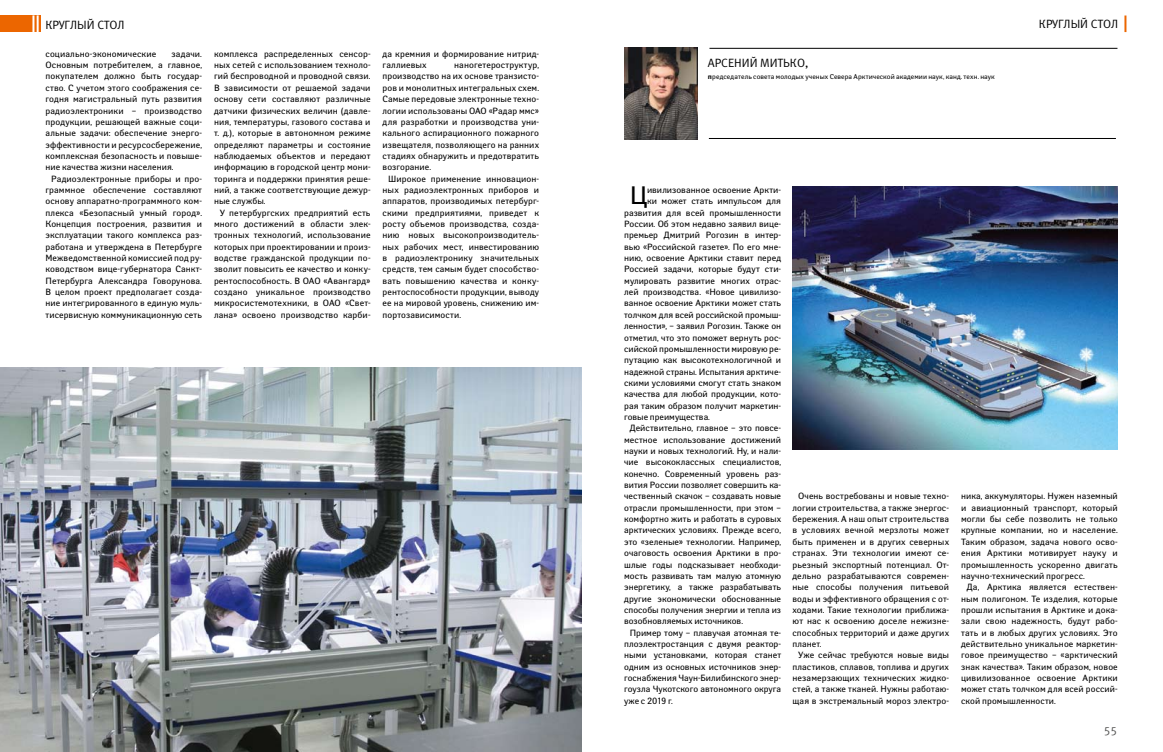
<style>
.page{position:relative;width:1163px;height:752px;background:#fff}
.page>*{position:absolute;margin:0;border:0;box-sizing:border-box;transform-origin:0 0}
.t1{font:25.2px "Yanus C";color:#000}
.t2{font:12px "Meta Normal LFC";color:#000}
.t3{font:12px "Meta Normal LFC";color:#565655}
.t4{font:9px/11.3px "Yanus C";letter-spacing:.005em;color:#000;text-align:justify}
.t5{font:7px "Yanus C";letter-spacing:.01em;color:#000}
.s1{font-weight:700}
</style>
<div class="page">
<div style="left:0;top:16px;width:41px;height:16px;background:#ec6600"></div>
<svg style="left:32px;top:15px;width:7px;height:17px"></svg>
<svg style="left:1124px;top:15px;width:2px;height:17px"></svg>
<img style="left:624px;top:48px;width:73px;height:91px">
<hr style="left:708px;top:138px;width:407px;height:1px;background:#000">
<hr style="left:709px;top:48px;width:408px;height:1px;background:#000">
<img style="left:0;top:367px;width:581px;height:384px">
<img style="left:792px;top:186px;width:325px;height:263px">
<h2 class="t2" style="left:45px;top:18px;width:81px">КРУГЛЫЙ СТОЛ</h2>
<h2 class="t2" style="left:1038px;top:17px;width:81px">КРУГЛЫЙ СТОЛ</h2>
<p class="t4" style="left:45px;top:48px;width:158px;text-indent:126px">задачи.<br>Основным потребителем, а главное, покупателем должно быть государ&shy;ство. С учетом этого соображения се&shy;годня магистральный путь развития радиоэлектроники – производство продукции, решающей важные соци&shy;альные задачи: обеспечение энерго&shy;эффективности и ресурсосбережение, комплексная безопасность и повыше&shy;ние качества жизни населения.</p>
<p class="t4" style="left:45px;top:173px;width:158px;text-indent:6px">Радиоэлектронные приборы и про&shy;граммное обеспечение составляют основу аппаратно-программного ком&shy;плекса «Безопасный умный город».<br>Концепция построения, развития и эксплуатации такого комплекса раз&shy;работана и утверждена в Петербурге Межведомственной комиссией под ру&shy;ководством вице-губернатора Санкт-Петербурга Александра Говорунова.<br>В целом проект предполагает созда&shy;ние интегрированного в единую муль&shy;тисервисную коммуникационную сеть</p>
<p class="t4" style="left:45px;top:48px;width:112px">социально-экономические</p>
<p class="t4" style="left:214px;top:48px;width:158px">комплекса распределенных сенсор&shy;ных сетей с использованием техноло&shy;гий беспроводной и проводной связи.<br>В зависимости от решаемой задачи основу сети составляют различные датчики физических величин (давле&shy;ния, температуры, газового состава и т. д.), которые в автономном режиме определяют параметры и состояние наблюдаемых объектов и передают информацию в городской центр мони&shy;торинга и поддержки принятия реше&shy;ний, а также соответствующие дежур&shy;ные службы.</p>
<p class="t4" style="left:214px;top:207px;width:158px;text-indent:6px">У петербургских предприятий есть много достижений в области элек&shy;тронных технологий, использование которых при проектировании и произ&shy;водстве гражданской продукции по&shy;зволит повысить ее качество и конку&shy;рентоспособность. В ОАО «Авангард» создано уникальное производство микросистемотехники, в ОАО «Свет&shy;лана» освоено производство карби-</p>
<p class="t4" style="left:382px;top:48px;width:158px">да кремния и формирование нитрид&shy;галлиевых</p>
<p class="t4" style="left:382px;top:59px;width:158px;text-indent:72px">наногетероструктур, производство на их основе транзисто&shy;ров и монолитных интегральных схем.<br>Самые передовые электронные техно&shy;логии использованы ОАО «Радар ммс» для разработки и производства уни&shy;кального аспирационного пожарного извещателя, позволяющего на ранних стадиях обнаружить и предотвратить возгорание.</p>
<p class="t4" style="left:382px;top:173px;width:158px;text-indent:6px">Широкое применение инновацион&shy;ных радиоэлектронных приборов и аппаратов, производимых петербург&shy;скими предприятиями, приведет к росту объемов производства, созда&shy;нию новых высокопроизводитель&shy;ных рабочих мест, инвестированию в радиоэлектронику значительных средств, тем самым будет способство&shy;вать повышению качества и конку&shy;рентоспособности продукции, выводу ее на мировой уровень, снижению им&shy;портозависимости.</p>
<h2 class="t2" style="left:707px;top:56px;width:102px">Арсений Митько,</h2>
<p class="t5" style="left:707px;top:72px;width:288px"><span class="s1">п</span>редседатель совета молодых ученых Севера Арктической академии наук, канд. техн. наук</p>
<h1 class="t1" style="left:629px;top:180px;width:19px">Ц</h1>
<p class="t4" style="left:647px;top:184px;width:136px">ивилизованное освоение Аркти-</p>
<p class="t4" style="left:647px;top:195px;width:136px">ки может стать импульсом для</p>
<p class="t4" style="left:624px;top:207px;width:158px">развития для всей промышленности</p>
<p class="t4" style="left:624px;top:218px;width:158px">России. Об этом недавно заявил вице-</p>
<p class="t4" style="left:624px;top:229px;width:158px">премьер Дмитрий Рогозин в интер-</p>
<p class="t4" style="left:624px;top:241px;width:158px">вью «Российской газете». По его мне-</p>
<p class="t4" style="left:624px;top:252px;width:158px">нию, освоение Арктики ставит перед</p>
<p class="t4" style="left:624px;top:263px;width:158px">Россией задачи, которые будут сти-</p>
<p class="t4" style="left:624px;top:275px;width:158px">мулировать развитие многих отрас-</p>
<p class="t4" style="left:624px;top:286px;width:158px">лей производства. «Новое цивилизо-</p>
<p class="t4" style="left:624px;top:297px;width:158px">ванное освоение Арктики может стать</p>
<p class="t4" style="left:624px;top:309px;width:158px">толчком для всей российской промыш-</p>
<p class="t4" style="left:624px;top:320px;width:158px">ленности», – заявил Рогозин. Также он</p>
<p class="t4" style="left:624px;top:331px;width:158px">отметил, что это поможет вернуть рос-</p>
<p class="t4" style="left:624px;top:343px;width:158px">сийской промышленности мировую ре-</p>
<p class="t4" style="left:624px;top:354px;width:158px">путацию как высокотехнологичной и</p>
<p class="t4" style="left:624px;top:365px;width:158px">надежной страны. Испытания арктиче-</p>
<p class="t4" style="left:624px;top:377px;width:158px">скими условиями смогут стать знаком</p>
<p class="t4" style="left:624px;top:388px;width:158px">качества для любой продукции, кото-</p>
<p class="t4" style="left:624px;top:399px;width:158px">рая таким образом получит маркетин-</p>
<p class="t4" style="left:624px;top:411px;width:87px">говые преимущества.</p>
<p class="t4" style="left:629px;top:422px;width:153px">Действительно, главное – это повсе-</p>
<p class="t4" style="left:624px;top:433px;width:158px">местное использование достижений</p>
<p class="t4" style="left:624px;top:445px;width:158px">науки и новых технологий. Ну, и нали-</p>
<p class="t4" style="left:624px;top:456px;width:158px">чие высококлассных специалистов,</p>
<p class="t4" style="left:624px;top:467px;width:158px">конечно. Современный уровень раз-</p>
<p class="t4" style="left:624px;top:479px;width:158px">вития России позволяет совершить ка-</p>
<p class="t4" style="left:624px;top:490px;width:158px">чественный скачок – создавать новые</p>
<p class="t4" style="left:624px;top:501px;width:158px">отрасли промышленности, при этом –</p>
<p class="t4" style="left:624px;top:513px;width:158px">комфортно жить и работать в суровых</p>
<p class="t4" style="left:624px;top:524px;width:158px">арктических условиях. Прежде всего,</p>
<p class="t4" style="left:624px;top:535px;width:158px">это «зеленые» технологии. Например,</p>
<p class="t4" style="left:624px;top:547px;width:158px">очаговость освоения Арктики в про-</p>
<p class="t4" style="left:624px;top:558px;width:158px">шлые годы подсказывает необходи-</p>
<p class="t4" style="left:624px;top:569px;width:158px">мость развивать там малую атомную</p>
<p class="t4" style="left:624px;top:581px;width:158px">энергетику, а также разрабатывать</p>
<p class="t4" style="left:624px;top:592px;width:158px">другие экономически обоснованные</p>
<p class="t4" style="left:624px;top:603px;width:158px">способы получения энергии и тепла из</p>
<p class="t4" style="left:624px;top:615px;width:120px">возобновляемых источников.</p>
<p class="t4" style="left:629px;top:626px;width:153px">Пример тому – плавучая атомная те-</p>
<p class="t4" style="left:624px;top:637px;width:158px">плоэлектростанция с двумя реактор-</p>
<p class="t4" style="left:624px;top:649px;width:158px">ными установками, которая станет</p>
<p class="t4" style="left:624px;top:660px;width:158px">одним из основных источников энер-</p>
<p class="t4" style="left:624px;top:671px;width:158px">госнабжения Чаун-Билибинского энер-</p>
<p class="t4" style="left:624px;top:683px;width:158px">гоузла Чукотского автономного округа</p>
<p class="t4" style="left:624px;top:694px;width:50px">уже с 2019 г.</p>
<p class="t4" style="left:792px;top:490px;width:158px;text-indent:6px">Очень востребованы и новые техно&shy;логии строительства, а также энергос&shy;бережения. А наш опыт строительства в условиях вечной мерзлоты может быть применен и в других северных странах. Эти технологии имеют се&shy;рьезный экспортный потенциал. От&shy;дельно разрабатываются современ&shy;ные способы получения питьевой воды и эффективного обращения с от&shy;ходами. Такие технологии приближа&shy;ют нас к освоению доселе нежизне&shy;способных территорий и даже других планет.</p>
<p class="t4" style="left:792px;top:649px;width:158px;text-indent:6px">Уже сейчас требуются новые виды пластиков, сплавов, топлива и других незамерзающих технических жидко&shy;стей, а также тканей. Нужны работаю&shy;щая в экстремальный мороз электро-</p>
<p class="t4" style="left:960px;top:490px;width:158px">ника, аккумуляторы. Нужен наземный и авиационный транспорт, который могли бы себе позволить не только крупные компании, но и население.<br>Таким образом, задача нового осво&shy;ения Арктики мотивирует науку и промышленность ускоренно двигать научно-технический прогресс.</p>
<p class="t4" style="left:960px;top:581px;width:158px;text-indent:6px">Да, Арктика является естествен&shy;ным полигоном. Те изделия, которые прошли испытания в Арктике и дока&shy;зали свою надежность, будут рабо&shy;тать и в любых других условиях. Это действительно уникальное маркетин&shy;говое преимущество – «арктический знак качества». Таким образом, новое цивилизованное освоение Арктики может стать толчком для всей россий&shy;ской промышленности.</p>
<h2 class="t3" style="left:1103px;top:723px;width:15px">55</h2>
</div>
